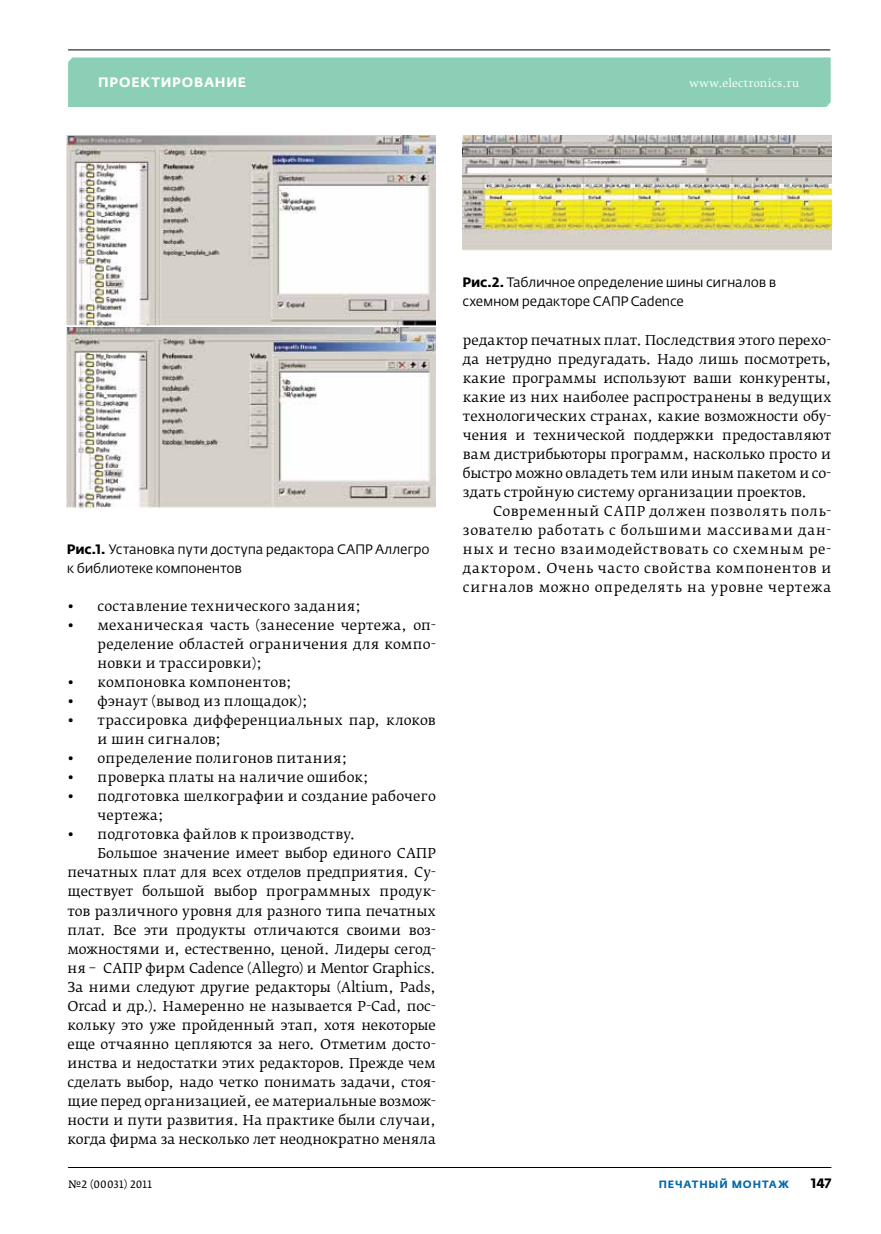
<style>
.page{position:relative;width:881px;height:1234px;background:#fff}
.page>*{position:absolute;margin:0;border:0;box-sizing:border-box;transform-origin:0 0}
.t1{font:13.5px/19px "Fedra Serif B Pro";letter-spacing:.005em;color:#000;text-align:justify}
.t2{font:13.5px/19px "Fedra Sans Alt Pro";letter-spacing:-.02em;color:#000}
.t3{font:13.5px "Fedra Serif B Pro";letter-spacing:-.015em;color:#000}
.t4{font:700 13.5px "Fedra Sans Alt Pro";letter-spacing:.055em;color:#fff}
.t5{font:700 13.5px "Fedra Sans Pro";color:#000}
.t6{font:10.5px "Fedra Serif B Pro";letter-spacing:.03em;color:#fff}
.t7{font:700 10.5px "Fedra Sans Alt Pro";letter-spacing:.085em;color:#0068ac}
.t8{font:10.5px "Fedra Serif A Pro";letter-spacing:.02em;color:#000}
.s1{font-weight:700}
.s2{font-style:inherit}
</style>
<div class="page">
<div style="left:68px;top:57px;width:762px;height:50px;background:#8ccfb7"></div>
<hr style="left:68px;top:49px;width:761px;height:1px;background:#000">
<hr style="left:68px;top:1166px;width:763px;height:1px;background:#000">
<img style="left:66px;top:135px;width:369px;height:190px">
<img style="left:66px;top:327px;width:369px;height:181px">
<img style="left:462px;top:135px;width:369px;height:115px">
<p class="t4" style="left:98px;top:73px;width:149px">Проектирование</p>
<p class="t6" style="left:689px;top:76px;width:111px">www.electronics.ru</p>
<p class="t2" style="left:67px;top:539px;width:364px"><span class="s1">Рис.1.</span> Установка пути доступа редактора САПР Аллегро к библиотеке компонентов</p>
<p class="t1" style="left:67px;top:596px;width:295px"><span class="s2">•</span> составление технического задания;</p>
<p class="t1" style="left:97px;top:615px;width:340px;text-indent:-30px"><span class="s2">•</span> механическая часть (занесение чертежа, оп&shy;ределение областей ограничения для компо&shy;новки и трассировки);</p>
<p class="t1" style="left:67px;top:672px;width:225px"><span class="s2">•</span> компоновка компонентов;</p>
<p class="t1" style="left:67px;top:691px;width:241px"><span class="s2">•</span> фэнаут (вывод из площадок);</p>
<p class="t1" style="left:97px;top:710px;width:340px;text-indent:-30px"><span class="s2">•</span> трассировка дифференциальных пар, клоков и шин сигналов;</p>
<p class="t1" style="left:67px;top:748px;width:281px"><span class="s2">•</span> определение полигонов питания;</p>
<p class="t1" style="left:67px;top:767px;width:302px"><span class="s2">•</span> проверка платы на наличие ошибок;</p>
<p class="t1" style="left:97px;top:786px;width:340px;text-indent:-30px"><span class="s2">•</span> подготовка шелкографии и создание рабочего чертежа;</p>
<p class="t1" style="left:67px;top:825px;width:289px"><span class="s2">•</span> подготовка файлов к производству.</p>
<p class="t1" style="left:97px;top:844px;width:339px">Большое значение имеет выбор единого САПР</p>
<p class="t1" style="left:67px;top:863px;width:370px">печатных плат для всех отделов предприятия. Су-</p>
<p class="t1" style="left:67px;top:882px;width:370px">ществует большой выбор программных продук-</p>
<p class="t1" style="left:67px;top:901px;width:370px">тов различного уровня для разного типа печатных</p>
<p class="t1" style="left:67px;top:920px;width:370px">плат. Все эти продукты отличаются своими воз-</p>
<p class="t1" style="left:67px;top:939px;width:370px">можностями и, естественно, ценой. Лидеры сегод-</p>
<p class="t3" style="left:67px;top:959px;width:370px">ня – САПР фирм Cadence (Allegro) и Mentor Graphics.</p>
<p class="t1" style="left:67px;top:977px;width:370px">За ними следуют другие редакторы (Altium, Pads,</p>
<p class="t1" style="left:67px;top:996px;width:370px">Orcad и др.). Намеренно не называется P-Cad, пос-</p>
<p class="t1" style="left:67px;top:1015px;width:370px">кольку это уже пройденный этап, хотя некоторые</p>
<p class="t1" style="left:67px;top:1034px;width:370px">еще отчаянно цепляются за него. Отметим досто-</p>
<p class="t1" style="left:67px;top:1053px;width:370px">инства и недостатки этих редакторов. Прежде чем</p>
<p class="t1" style="left:67px;top:1072px;width:370px">сделать выбор, надо четко понимать задачи, стоя-</p>
<p class="t1" style="left:67px;top:1091px;width:370px">щие перед организацией, ее материальные возмож-</p>
<p class="t1" style="left:67px;top:1110px;width:370px">ности и пути развития. На практике были случаи,</p>
<p class="t1" style="left:67px;top:1129px;width:370px">когда фирма за несколько лет неоднократно меняла</p>
<p class="t2" style="left:462px;top:273px;width:315px"><span class="s1">Рис.2.</span> Табличное определение шины сигналов в схемном редакторе САПР Cadence</p>
<p class="t1" style="left:463px;top:330px;width:370px">редактор печатных плат. Последствия этого перехо&shy;да нетрудно предугадать. Надо лишь посмотреть, какие программы используют ваши конкуренты, какие из них наиболее распространены в ведущих технологических странах, какие возможности обу&shy;чения и технической поддержки предоставляют вам дистрибьюторы программ, насколько просто и быстро можно овладеть тем или иным пакетом и со&shy;здать стройную систему организации проектов.</p>
<p class="t1" style="left:463px;top:501px;width:370px;text-indent:30px">Современный САПР должен позволять поль&shy;зователю работать с большими массивами дан&shy;ных и тесно взаимодействовать со схемным ре&shy;дактором. Очень часто свойства компонентов и сигналов можно определять на уровне чертежа</p>
<p class="t8" style="left:68px;top:1177px;width:86px">№2 (00031) 2011</p>
<p class="t7" style="left:658px;top:1177px;width:132px">печатный монтаж</p>
<p class="t5" style="left:810px;top:1174px;width:22px">147</p>
</div>
